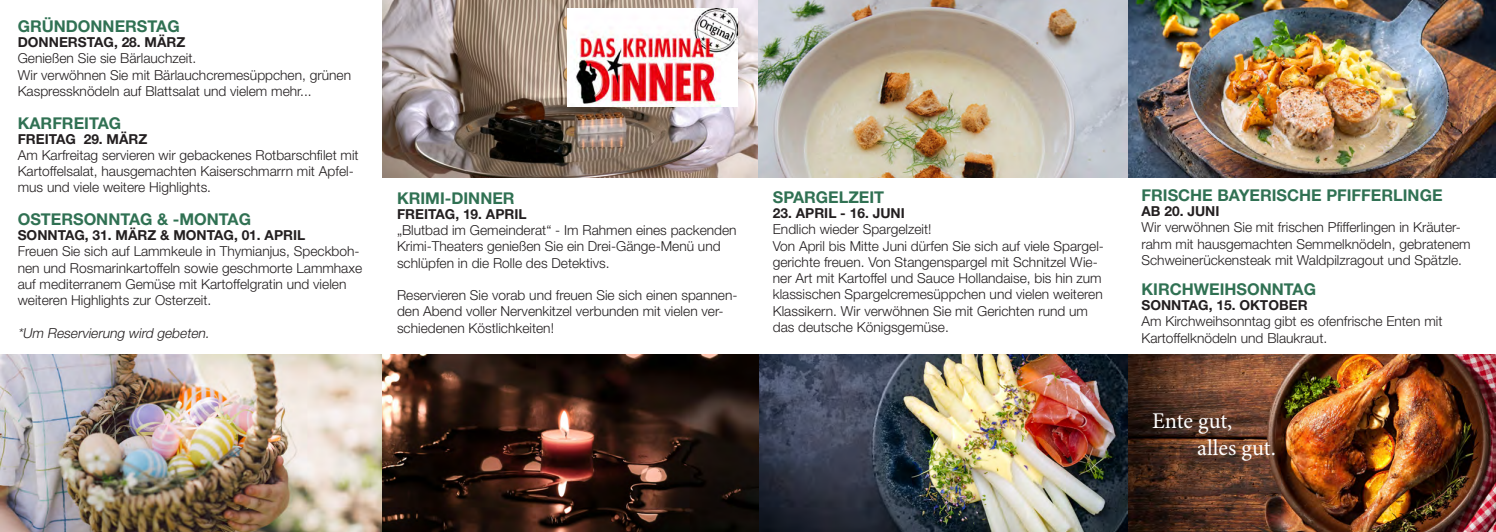
<style>
.page{position:relative;width:1496px;height:532px;background:#fff}
.page>*{position:absolute;margin:0;border:0;box-sizing:border-box;transform-origin:0 0}
.t1{font:22.5px "Minion Pro";color:#fff}
.t2{font:700 16.25px "Helvetica Neue LT Pro";color:#307153}
.t3{font:300 13.75px/16.2px "Helvetica Neue LT Pro";color:#231f20}
.t4{font:700 13.75px "Helvetica Neue LT Pro";color:#231f20}
.t5{font:italic 300 13.75px "Helvetica Neue LT Pro";color:#231f20}
</style>
<div class="page">
<img style="left:383px;top:0;width:1112px;height:177px">
<img style="left:0;top:354px;width:1495px;height:177px">
<img style="left:567px;top:9px;width:170px;height:97px">
<p class="t2" style="left:18px;top:16px;width:163px">GRÜNDONNERSTAG</p>
<p class="t4" style="left:18px;top:34px;width:169px">DONNERSTAG, 28. MÄRZ</p>
<p class="t3" style="left:18px;top:50px;width:180px">Genießen Sie sie Bärlauchzeit.</p>
<p class="t3" style="left:18px;top:66px;width:335px">Wir verwöhnen Sie mit Bärlauchcremesüppchen, grünen<br>Kaspressknödeln auf Blattsalat und vielem mehr...</p>
<p class="t2" style="left:18px;top:113px;width:105px">KARFREITAG</p>
<p class="t4" style="left:18px;top:130px;width:131px">FREITAG 29. MÄRZ</p>
<p class="t3" style="left:18px;top:146px;width:342px">Am Karfreitag servieren wir gebackenes Rotbarschfilet mit<br>Kartoffelsalat, hausgemachten Kaiserschmarrn mit Apfel&shy;mus und viele weitere Highlights.</p>
<p class="t2" style="left:18px;top:209px;width:235px">OSTERSONNTAG &amp; -MONTAG</p>
<p class="t4" style="left:18px;top:227px;width:289px">SONNTAG, 31. MÄRZ &amp; MONTAG, 01. APRIL</p>
<p class="t3" style="left:18px;top:243px;width:346px">Freuen Sie sich auf Lammkeule in Thymianjus, Speckboh&shy;nen und Rosmarinkartoffeln sowie geschmorte Lammhaxe auf mediterranem Gemüse mit Kartoffelgratin und vielen weiteren Highlights zur Osterzeit.</p>
<p class="t5" style="left:18px;top:324px;width:196px">*Um Reservierung wird gebeten.</p>
<p class="t2" style="left:397px;top:188px;width:119px">KRIMI-DINNER</p>
<p class="t4" style="left:397px;top:205px;width:131px">FREITAG, 19. APRIL</p>
<p class="t3" style="left:397px;top:221px;width:341px">„Blutbad im Gemeinderat“ - Im Rahmen eines packenden<br>Krimi-Theaters genießen Sie ein Drei-Gänge-Menü und schlüpfen in die Rolle des Detektivs.</p>
<p class="t3" style="left:397px;top:286px;width:342px">Reservieren Sie vorab und freuen Sie sich einen spannen&shy;den Abend voller Nervenkitzel verbunden mit vielen ver&shy;schiedenen Köstlichkeiten!</p>
<p class="t2" style="left:772px;top:187px;width:113px">SPARGELZEIT</p>
<p class="t4" style="left:772px;top:205px;width:133px">23. APRIL - 16. JUNI</p>
<p class="t3" style="left:772px;top:221px;width:160px">Endlich wieder Spargelzeit!</p>
<p class="t3" style="left:772px;top:237px;width:333px">Von April bis Mitte Juni dürfen Sie sich auf viele Spargel&shy;gerichte freuen. Von Stangenspargel mit Schnitzel Wie&shy;ner Art mit Kartoffel und Sauce Hollandaise, bis hin zum klassischen Spargelcremesüppchen und vielen weiteren Klassikern. Wir verwöhnen Sie mit Gerichten rund um das deutsche Königsgemüse.</p>
<p class="t2" style="left:1141px;top:185px;width:302px">FRISCHE BAYERISCHE PFIFFERLINGE</p>
<p class="t4" style="left:1141px;top:203px;width:79px">AB 20. JUNI</p>
<p class="t3" style="left:1141px;top:219px;width:331px">Wir verwöhnen Sie mit frischen Pfifferlingen in Kräuter&shy;rahm mit hausgemachten Semmelknödeln, gebratenem<br>Schweinerückensteak mit Waldpilzragout und Spätzle.</p>
<p class="t2" style="left:1141px;top:279px;width:176px">KIRCHWEIHSONNTAG</p>
<p class="t4" style="left:1141px;top:296px;width:168px">SONNTAG, 15. OKTOBER</p>
<p class="t3" style="left:1141px;top:313px;width:302px">Am Kirchweihsonntag gibt es ofenfrische Enten mit</p>
<p class="t3" style="left:1141px;top:329px;width:187px">Kartoffelknödeln und Blaukraut.</p>
<p class="t1" style="left:1152px;top:405px;width:82px">Ente gut,</p>
<p class="t1" style="left:1197px;top:432px;width:80px">alles gut.</p>
</div>
